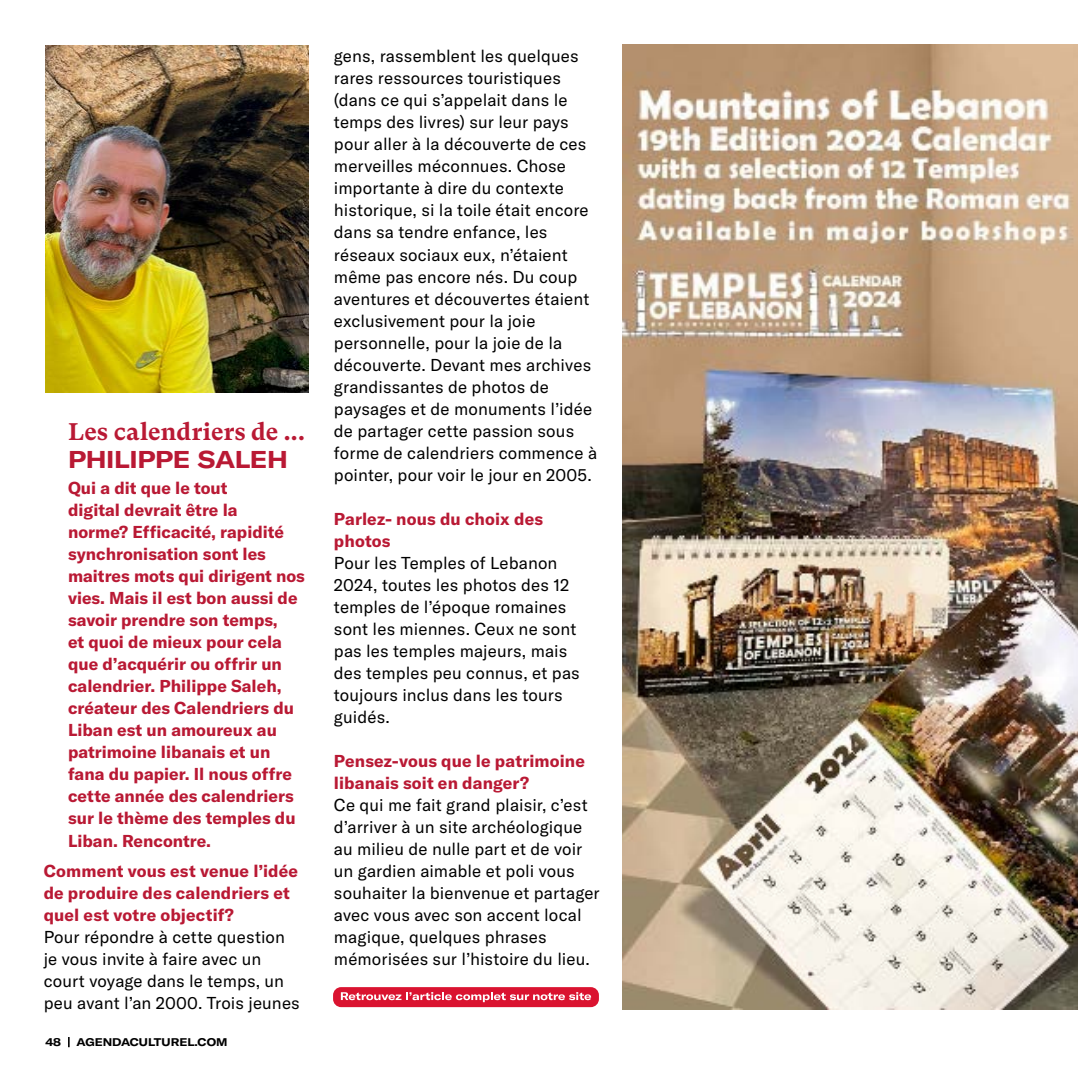
<style>
.page{position:relative;width:1078px;height:1078px;background:#fff}
.page>*{position:absolute;margin:0;border:0;box-sizing:border-box;transform-origin:0 0}
.t1{font:700 24px "GT Super Text";letter-spacing:.005em;color:#b91934}
.t2{font:700 expanded 24px "GT America";letter-spacing:-.02em;color:#b91934}
.t3{font:17px/22px "GT America";letter-spacing:.005em;color:#000}
.t4{font:700 17px/22px "GT America";color:#b91934}
.t5{font:700 expanded 11px "GT America";color:#000}
</style>
<div class="page">
<svg style="left:68px;top:1037px;width:2px;height:9px"></svg>
<img style="left:622px;top:45px;width:455px;height:963px">
<img style="left:45px;top:45px;width:263px;height:347px">
<div style="left:333px;top:986px;width:265px;height:20px;background:#da1330;border-radius:8px"></div>
<svg style="left:341px;top:992px;width:250px;height:9px"></svg>
<h1 class="t1" style="left:68px;top:418px;width:238px">Les calendriers de ...</h1>
<h1 class="t2" style="left:68px;top:444px;width:221px">PHILIPPE SALEH</h1>
<p class="t4" style="left:68px;top:477px;width:238px">Qui a dit que le tout<br>digital devrait être la<br>norme? Efficacité, rapidité synchronisation sont les maitres mots qui dirigent nos vies. Mais il est bon aussi de savoir prendre son temps,<br>et quoi de mieux pour cela que d’acquérir ou offrir un calendrier. Philippe Saleh, créateur des Calendriers du<br>Liban est un amoureux au patrimoine libanais et un fana du papier. Il nous offre cette année des calendriers sur le thème des temples du<br>Liban. Rencontre.</p>
<p class="t4" style="left:44px;top:859px;width:256px">Comment vous est venue l’idée de produire des calendriers et quel est votre objectif?</p>
<p class="t3" style="left:44px;top:925px;width:257px">Pour répondre à cette question je vous invite à faire avec un court voyage dans le temps, un peu avant l’an 2000. Trois jeunes</p>
<p class="t5" style="left:45px;top:1035px;width:17px">48</p>
<p class="t5" style="left:76px;top:1035px;width:152px">AGENDACULTUREL.COM</p>
<p class="t3" style="left:334px;top:45px;width:265px">gens, rassemblent les quelques rares ressources touristiques (dans ce qui s’appelait dans le temps des livres) sur leur pays pour aller à la découverte de ces merveilles méconnues. Chose importante à dire du contexte historique, si la toile était encore dans sa tendre enfance, les réseaux sociaux eux, n’étaient même pas encore nés. Du coup aventures et découvertes étaient exclusivement pour la joie personnelle, pour la joie de la découverte. Devant mes archives grandissantes de photos de paysages et de monuments l’idée de partager cette passion sous forme de calendriers commence à pointer, pour voir le jour en 2005.</p>
<p class="t4" style="left:334px;top:507px;width:211px">Parlez- nous du choix des photos</p>
<p class="t3" style="left:334px;top:551px;width:247px">Pour les Temples of Lebanon<br>2024, toutes les photos des 12 temples de l’époque romaines sont les miennes. Ceux ne sont pas les temples majeurs, mais des temples peu connus, et pas toujours inclus dans les tours guidés.</p>
<p class="t4" style="left:334px;top:749px;width:252px">Pensez-vous que le patrimoine libanais soit en danger?</p>
<p class="t3" style="left:334px;top:793px;width:267px">Ce qui me fait grand plaisir, c’est d’arriver à un site archéologique au milieu de nulle part et de voir un gardien aimable et poli vous souhaiter la bienvenue et partager avec vous avec son accent local magique, quelques phrases mémorisées sur l’histoire du lieu.</p>
</div>
